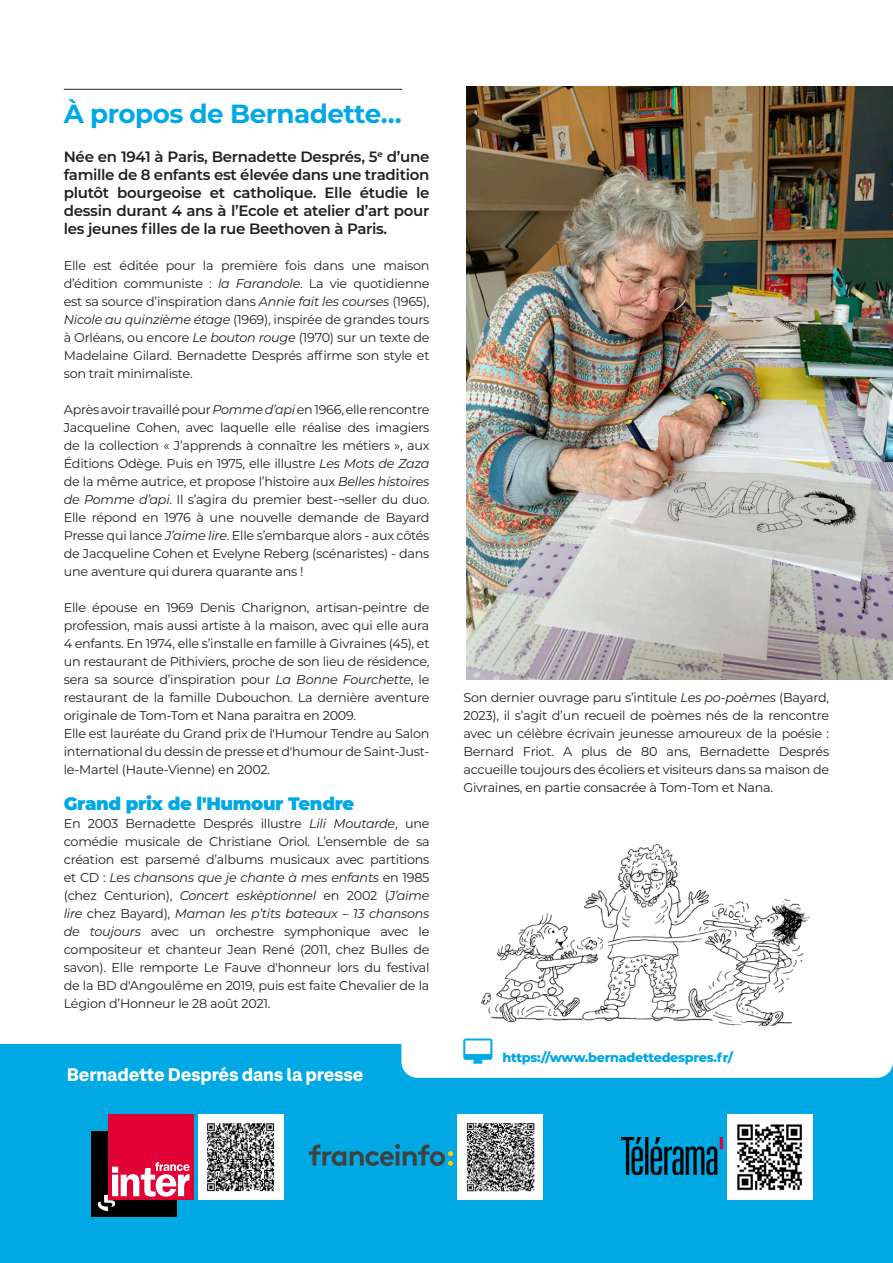
<style>
.page{position:relative;width:893px;height:1263px;background:#fff}
.page>*{position:absolute;margin:0;border:0;box-sizing:border-box;transform-origin:0 0}
.t1{font:700 26.25px "Montserrat";letter-spacing:-.02em;color:#00a8e4}
.t2{font:900 18px "Akkurat LL";letter-spacing:-.01em;color:#fff}
.t3{font:900 18px "Montserrat";letter-spacing:-.02em;color:#00a8e4}
.t4{font:600 15px/18px "Montserrat";letter-spacing:-.02em;color:#231f20;text-align:justify}
.t5{font:12.75px/18px "Montserrat";letter-spacing:-.02em;color:#231f20;text-align:justify}
.t6{font:800 12.75px "Montserrat";letter-spacing:-.02em;color:#00a8e4}
.s1{font-style:italic}
</style>
<div class="page">
<img style="left:481px;top:844px;width:329px;height:182px">
<hr style="left:64px;top:89px;width:338px;height:1px;background:#231f20">
<img style="left:466px;top:86px;width:427px;height:594px">
<div style="left:0;top:1044px;width:893px;height:219px;background:#00a8e4"></div>
<div style="left:198px;top:1114px;width:85px;height:86px;background:#fff"></div>
<img style="left:207px;top:1123px;width:68px;height:68px">
<div style="left:457px;top:1114px;width:86px;height:86px;background:#fff"></div>
<img style="left:466px;top:1123px;width:68px;height:68px">
<div style="left:727px;top:1114px;width:85px;height:86px;background:#fff"></div>
<img style="left:737px;top:1124px;width:65px;height:67px">
<div style="left:91px;top:1131px;width:86px;height:86px;background:#000"></div>
<div style="left:108px;top:1114px;width:86px;height:86px;background:#e20134"></div>
<svg style="left:98px;top:1162px;width:92px;height:49px"></svg>
<svg style="left:309px;top:1144px;width:144px;height:22px"></svg>
<img style="left:622px;top:1137px;width:101px;height:37px">
<div style="left:401px;top:1026px;width:492px;height:52px;background:#fff;border-radius:16px"></div>
<h1 class="t1" style="left:64px;top:95px;width:339px">À propos de Bernadette…</h1>
<p class="t4" style="left:64px;top:147px;width:367px">Née en 1941 à Paris, Bernadette Després, 5<sup>e</sup> d’une famille de 8 enfants est élevée dans une tradition plutôt bourgeoise et catholique. Elle étudie le dessin durant 4 ans à l’Ecole et atelier d’art pour les jeunes filles de la rue Beethoven à Paris.</p>
<p class="t5" style="left:64px;top:256px;width:367px">Elle est éditée pour la première fois dans une maison d’édition communiste : <span class="s1">la Farandole</span>. La vie quotidienne est sa source d’inspiration dans <span class="s1">Annie fait les courses</span> (1965), <span class="s1">Nicole au quinzième étage</span> (1969), inspirée de grandes tours à Orléans, ou encore <span class="s1">Le bouton rouge</span> (1970) sur un texte de Madelaine Gilard. Bernadette Després affirme son style et son trait minimaliste.</p>
<p class="t5" style="left:64px;top:400px;width:367px">Après avoir travaillé pour <span class="s1">Pomme d’api</span> en 1966, elle rencontre Jacqueline Cohen, avec laquelle elle réalise des imagiers de la collection « J’apprends à connaître les métiers », aux Éditions Odège. Puis en 1975, elle illustre <span class="s1">Les Mots de Zaza </span>de la même autrice, et propose l’histoire aux <span class="s1">Belles histoires de Pomme d’api</span>. Il s’agira du premier best-¬seller du duo.<br>Elle répond en 1976 à une nouvelle demande de Bayard Presse qui lance <span class="s1">J’aime lire</span>. Elle s’embarque alors - aux côtés de Jacqueline Cohen et Evelyne Reberg (scénaristes) - dans une aventure qui durera quarante ans !</p>
<p class="t5" style="left:64px;top:598px;width:367px;text-align:left">Elle épouse en 1969 Denis Charignon, artisan-peintre de profession, mais aussi artiste à la maison, avec qui elle aura 4 enfants. En 1974, elle s’installe en famille à Givraines (45), et un restaurant de Pithiviers, proche de son lieu de résidence, sera sa source d’inspiration pour <span class="s1">La Bonne Fourchette</span>, le restaurant de la famille Dubouchon. La dernière aventure originale de Tom-Tom et Nana paraitra en 2009.<br>Elle est lauréate du Grand prix de l'Humour Tendre au Salon international du dessin de presse et d'humour de Saint-Just&shy;le-Martel (Haute-Vienne) en 2002.</p>
<h2 class="t3" style="left:64px;top:790px;width:292px">Grand prix de l'Humour Tendre</h2>
<p class="t5" style="left:64px;top:814px;width:367px">En 2003 Bernadette Després illustre <span class="s1">Lili Moutarde</span>, une comédie musicale de Christiane Oriol. L’ensemble de sa création est parsemé d’albums musicaux avec partitions et CD : <span class="s1">Les chansons que je chante à mes enfants</span> en 1985 (chez Centurion), <span class="s1">Concert eskèptionnel</span> en 2002 (<span class="s1">J’aime lire</span> chez Bayard), <span class="s1">Maman les p’tits bateaux – 13 chansons de toujours</span> avec un orchestre symphonique avec le compositeur et chanteur Jean René (2011, chez Bulles de savon). Elle remporte Le Fauve d'honneur lors du festival de la BD d'Angoulême en 2019, puis est faite Chevalier de la Légion d’Honneur le 28 août 2021.</p>
<h2 class="t2" style="left:67px;top:1060px;width:298px">Bernadette Després dans la presse</h2>
<p class="t5" style="left:463px;top:688px;width:367px">Son dernier ouvrage paru s’intitule <span class="s1">Les po-poèmes</span> (Bayard, 2023), il s’agit d’un recueil de poèmes nés de la rencontre avec un célèbre écrivain jeunesse amoureux de la poésie :<br>Bernard Friot. A plus de 80 ans, Bernadette Després accueille toujours des écoliers et visiteurs dans sa maison de Givraines, en partie consacrée à Tom-Tom et Nana.</p>
<p class="t6" style="left:502px;top:1048px;width:232px">https://www.bernadettedespres.fr/</p>
</div>
